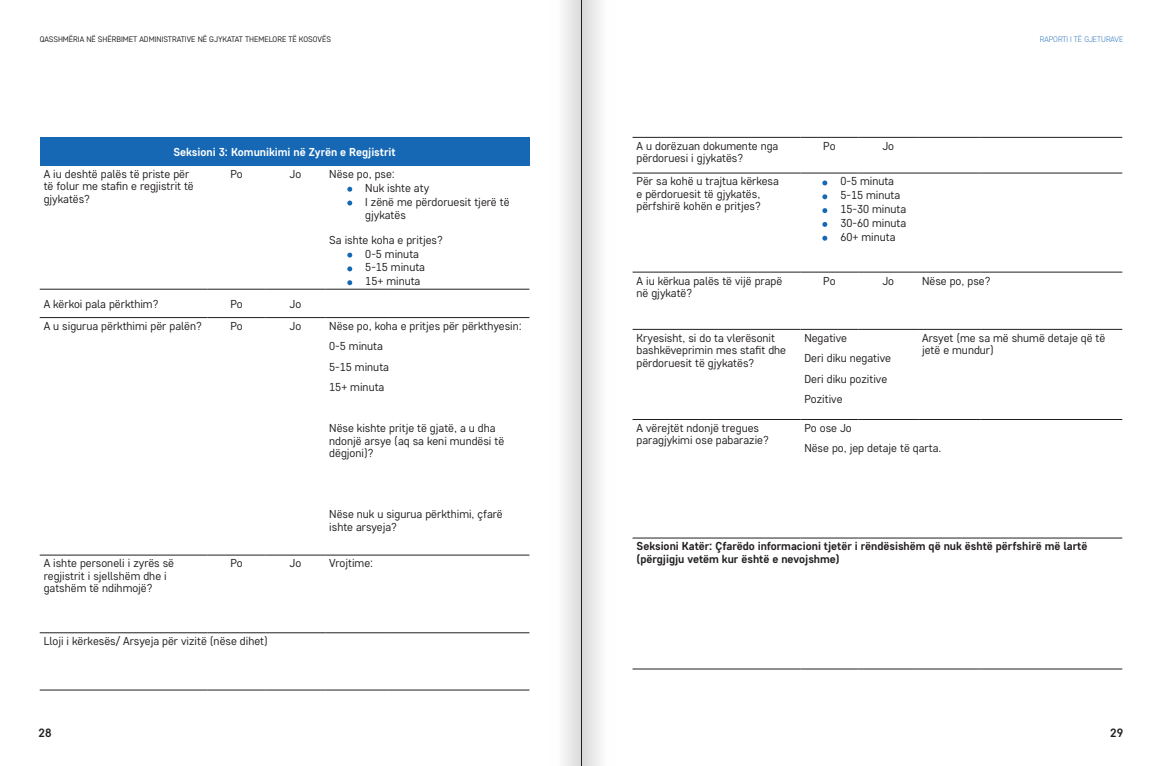
<style>
.page{position:relative;width:1163px;height:766px;background:#fff}
.page>*{position:absolute;margin:0;border:0;box-sizing:border-box;transform-origin:0 0}
.t1{font:700 12px "Core Sans D55";color:#231f20}
.t2{font:11.5px/12.4px "Core Sans D35";color:#231f20}
.t3{font:700 11.5px/12.4px "Core Sans D55";color:#231f20}
.t4{font:700 11.5px "Core Sans D55";color:#fff}
.t5{font:8px "Core Sans D35";color:#231f20}
.t6{font:300 8px "Core Sans D25";color:#1768b4}
</style>
<div class="page">
<div style="left:40px;top:137px;width:489px;height:28px;background:#1768b4"></div>
<hr style="left:40px;top:289px;width:167px;height:1px;background:#231f20">
<hr style="left:207px;top:289px;width:59px;height:1px;background:#231f20">
<hr style="left:266px;top:289px;width:59px;height:1px;background:#231f20">
<hr style="left:325px;top:289px;width:63px;height:1px;background:#231f20">
<hr style="left:388px;top:289px;width:141px;height:1px;background:#231f20">
<hr style="left:40px;top:317px;width:167px;height:1px;background:#231f20">
<hr style="left:207px;top:317px;width:59px;height:1px;background:#231f20">
<hr style="left:266px;top:317px;width:59px;height:1px;background:#231f20">
<hr style="left:325px;top:317px;width:63px;height:1px;background:#231f20">
<hr style="left:388px;top:317px;width:141px;height:1px;background:#231f20">
<hr style="left:40px;top:554px;width:167px;height:1px;background:#231f20">
<hr style="left:207px;top:554px;width:59px;height:1px;background:#231f20">
<hr style="left:266px;top:554px;width:59px;height:1px;background:#231f20">
<hr style="left:325px;top:554px;width:63px;height:1px;background:#231f20">
<hr style="left:388px;top:554px;width:141px;height:1px;background:#231f20">
<hr style="left:40px;top:632px;width:167px;height:1px;background:#231f20">
<hr style="left:207px;top:632px;width:59px;height:1px;background:#231f20">
<hr style="left:266px;top:632px;width:59px;height:1px;background:#231f20">
<hr style="left:325px;top:632px;width:63px;height:1px;background:#231f20">
<hr style="left:388px;top:632px;width:141px;height:1px;background:#231f20">
<hr style="left:40px;top:689px;width:167px;height:1px;background:#231f20">
<hr style="left:207px;top:689px;width:59px;height:1px;background:#231f20">
<hr style="left:266px;top:689px;width:59px;height:1px;background:#231f20">
<hr style="left:325px;top:689px;width:63px;height:1px;background:#231f20">
<hr style="left:388px;top:689px;width:141px;height:1px;background:#231f20">
<svg style="left:347px;top:187px;width:5px;height:5px"></svg>
<svg style="left:347px;top:200px;width:5px;height:5px"></svg>
<svg style="left:347px;top:252px;width:5px;height:5px"></svg>
<svg style="left:347px;top:266px;width:5px;height:5px"></svg>
<svg style="left:347px;top:280px;width:5px;height:5px"></svg>
<hr style="left:632px;top:137px;width:168px;height:1px;background:#231f20">
<hr style="left:800px;top:137px;width:58px;height:1px;background:#231f20">
<hr style="left:858px;top:137px;width:60px;height:1px;background:#231f20">
<hr style="left:918px;top:137px;width:62px;height:1px;background:#231f20">
<hr style="left:980px;top:137px;width:142px;height:1px;background:#231f20">
<hr style="left:632px;top:173px;width:168px;height:1px;background:#231f20">
<hr style="left:800px;top:173px;width:58px;height:1px;background:#231f20">
<hr style="left:858px;top:173px;width:60px;height:1px;background:#231f20">
<hr style="left:918px;top:173px;width:62px;height:1px;background:#231f20">
<hr style="left:980px;top:173px;width:142px;height:1px;background:#231f20">
<hr style="left:632px;top:272px;width:168px;height:1px;background:#231f20">
<hr style="left:800px;top:272px;width:58px;height:1px;background:#231f20">
<hr style="left:858px;top:272px;width:60px;height:1px;background:#231f20">
<hr style="left:918px;top:272px;width:62px;height:1px;background:#231f20">
<hr style="left:980px;top:272px;width:142px;height:1px;background:#231f20">
<hr style="left:632px;top:329px;width:168px;height:1px;background:#231f20">
<hr style="left:800px;top:329px;width:58px;height:1px;background:#231f20">
<hr style="left:858px;top:329px;width:60px;height:1px;background:#231f20">
<hr style="left:918px;top:329px;width:62px;height:1px;background:#231f20">
<hr style="left:980px;top:329px;width:142px;height:1px;background:#231f20">
<hr style="left:632px;top:419px;width:168px;height:1px;background:#231f20">
<hr style="left:800px;top:419px;width:58px;height:1px;background:#231f20">
<hr style="left:858px;top:419px;width:60px;height:1px;background:#231f20">
<hr style="left:918px;top:419px;width:62px;height:1px;background:#231f20">
<hr style="left:980px;top:419px;width:142px;height:1px;background:#231f20">
<hr style="left:632px;top:537px;width:168px;height:1px;background:#231f20">
<hr style="left:800px;top:537px;width:58px;height:1px;background:#231f20">
<hr style="left:858px;top:537px;width:60px;height:1px;background:#231f20">
<hr style="left:918px;top:537px;width:62px;height:1px;background:#231f20">
<hr style="left:980px;top:537px;width:142px;height:1px;background:#231f20">
<hr style="left:632px;top:668px;width:168px;height:1px;background:#231f20">
<hr style="left:800px;top:668px;width:58px;height:1px;background:#231f20">
<hr style="left:858px;top:668px;width:60px;height:1px;background:#231f20">
<hr style="left:918px;top:668px;width:62px;height:1px;background:#231f20">
<hr style="left:980px;top:668px;width:142px;height:1px;background:#231f20">
<svg style="left:822px;top:180px;width:5px;height:5px"></svg>
<svg style="left:822px;top:194px;width:5px;height:5px"></svg>
<svg style="left:822px;top:208px;width:5px;height:5px"></svg>
<svg style="left:822px;top:222px;width:5px;height:5px"></svg>
<svg style="left:822px;top:236px;width:5px;height:5px"></svg>
<svg style="left:564px;top:0;width:36px;height:765px"></svg>
<hr style="left:581px;top:0;width:1px;height:765px;background:#231f20">
<p class="t5" style="left:40px;top:34px;width:293px">QASSHMËRIA NË SHËRBIMET ADMINISTRATIVE NË GJYKATAT THEMELORE TË KOSOVËS</p>
<p class="t6" style="left:1039px;top:34px;width:85px">RAPORTI I TË GJETURAVE</p>
<p class="t4" style="left:173px;top:144px;width:224px">Seksioni 3: Komunikimi në Zyrën e Regjistrit</p>
<p class="t2" style="left:44px;top:167px;width:152px">A iu deshtë palës të priste për të folur me stafin e regjistrit të gjykatës?</p>
<p class="t2" style="left:230px;top:167px;width:14px">Po</p>
<p class="t2" style="left:289px;top:167px;width:13px">Jo</p>
<p class="t2" style="left:365px;top:166px;width:146px;line-height:13.8px;text-indent:-36px">Nëse po, pse:<br>Nuk ishte aty<br>I zënë me përdoruesit tjerë të gjykatës</p>
<p class="t2" style="left:365px;top:232px;width:79px;line-height:13.8px;text-indent:-36px">Sa ishte koha e pritjes?<br>0-5 minuta<br>5-15 minuta<br>15+ minuta</p>
<p class="t2" style="left:44px;top:297px;width:116px">A kërkoi pala përkthim?</p>
<p class="t2" style="left:230px;top:297px;width:14px">Po</p>
<p class="t2" style="left:289px;top:297px;width:13px">Jo</p>
<p class="t2" style="left:44px;top:319px;width:160px">A u sigurua përkthimi për palën?</p>
<p class="t2" style="left:230px;top:319px;width:14px">Po</p>
<p class="t2" style="left:289px;top:319px;width:13px">Jo</p>
<p class="t2" style="left:329px;top:315px;width:194px;line-height:20.4px">Nëse po, koha e pritjes për përkthyesin:<br>0-5 minuta<br>5-15 minuta<br>15+ minuta</p>
<p class="t2" style="left:329px;top:421px;width:176px">Nëse kishte pritje të gjatë, a u dha ndonjë arsye (aq sa keni mundësi të dëgjoni)?</p>
<p class="t2" style="left:329px;top:507px;width:175px">Nëse nuk u sigurua përkthimi, çfarë ishte arsyeja?</p>
<p class="t2" style="left:44px;top:556px;width:132px">A ishte personeli i zyrës së regjistrit i sjellshëm dhe i gatshëm të ndihmojë?</p>
<p class="t2" style="left:230px;top:556px;width:14px">Po</p>
<p class="t2" style="left:289px;top:556px;width:13px">Jo</p>
<p class="t2" style="left:329px;top:556px;width:45px">Vrojtime:</p>
<p class="t2" style="left:44px;top:634px;width:226px">Lloji i kërkesës/ Arsyeja për vizitë (nëse dihet)</p>
<p class="t2" style="left:636px;top:139px;width:143px">A u dorëzuan dokumente nga përdoruesi i gjykatës?</p>
<p class="t2" style="left:823px;top:139px;width:14px">Po</p>
<p class="t2" style="left:882px;top:139px;width:13px">Jo</p>
<p class="t2" style="left:636px;top:175px;width:144px">Për sa kohë u trajtua kërkesa e përdoruesit të gjykatës, përfshirë kohën e pritjes?</p>
<p class="t2" style="left:840px;top:174px;width:67px;line-height:13.8px">0-5 minuta<br>5-15 minuta<br>15-30 minuta<br>30-60 minuta<br>60+ minuta</p>
<p class="t2" style="left:636px;top:274px;width:147px">A iu kërkua palës të vijë prapë në gjykatë?</p>
<p class="t2" style="left:823px;top:274px;width:14px">Po</p>
<p class="t2" style="left:882px;top:274px;width:13px">Jo</p>
<p class="t2" style="left:922px;top:274px;width:70px">Nëse po, pse?</p>
<p class="t2" style="left:636px;top:331px;width:151px">Kryesisht, si do ta vlerësonit bashkëveprimin mes stafit dhe përdoruesit të gjykatës?</p>
<p class="t2" style="left:804px;top:327px;width:88px;line-height:20.4px">Negative<br>Deri diku negative<br>Deri diku pozitive<br>Pozitive</p>
<p class="t2" style="left:922px;top:331px;width:185px">Arsyet (me sa më shumë detaje që të jetë e mundur)</p>
<p class="t2" style="left:636px;top:421px;width:134px">A vërejtët ndonjë tregues paragjykimi ose pabarazie?</p>
<p class="t2" style="left:804px;top:417px;width:139px;line-height:20.4px">Po ose Jo<br>Nëse po, jep detaje të qarta.</p>
<p class="t3" style="left:636px;top:539px;width:452px">Seksioni Katër: Çfarëdo informacioni tjetër i rëndësishëm që nuk është përfshirë më lartë (përgjigju vetëm kur është e nevojshme)</p>
<p class="t1" style="left:39px;top:724px;width:14px">28</p>
<p class="t1" style="left:1110px;top:724px;width:14px">29</p>
</div>
